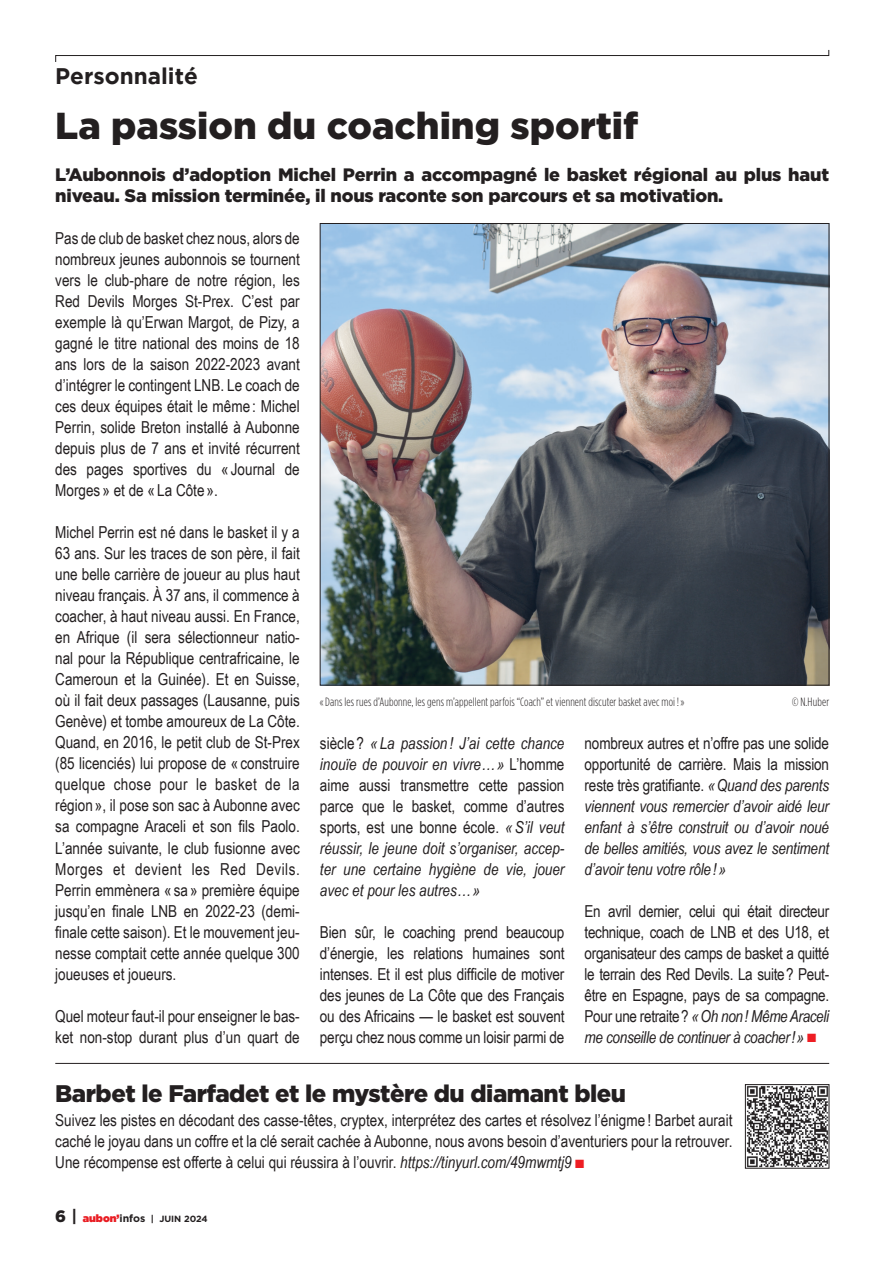
<style>
.page{position:relative;width:893px;height:1263px;background:#fff}
.page>*{position:absolute;margin:0;border:0;box-sizing:border-box;transform-origin:0 0}
.t1{font:900 37.5px "Gotham";color:#231f20}
.t2{font:900 24px "Gotham";letter-spacing:-.02em;color:#231f20}
.t3{font:700 22.5px "Gotham";color:#231f20}
.t4{font:900 18px/21px "Gotham";letter-spacing:-.01em;color:#231f20}
.t5{font:16.5px/21px "Arial Narrow";color:#231f20;text-align:justify}
.t6{font:italic 16.5px/21px "Arial Narrow";letter-spacing:-.005em;color:#231f20;text-align:justify}
.t7{font:300 12px "Gotham Condensed";letter-spacing:.01em;color:#231f20}
.t8{font:700 9px "Gotham";color:#231f20}
.s1{font-style:normal}
.s2{font-style:italic}
.s3{color:#ee1d23}
.s4{font-weight:900;font-size:16.5px}
.s5{font-size:16.5px}
.s6{font-family:"Gotham Ultra";font-weight:400;font-size:10.5px;color:#e91d23}
.s7{font-size:10.5px}
</style>
<div class="page">
<svg style="left:55px;top:50px;width:775px;height:12px"></svg>
<img style="left:322px;top:225px;width:505px;height:458px">
<hr style="left:55px;top:1063px;width:774px;height:1px;background:#231f20">
<img style="left:747px;top:1086px;width:80px;height:80px">
<div style="left:745px;top:1084px;width:84px;height:84px;border:1px solid #231f20"></div>
<h3 class="t3" style="left:55px;top:64px;width:144px">Personnalité</h3>
<h1 class="t1" style="left:55px;top:104px;width:585px">La passion du coaching sportif</h1>
<p class="t4" style="left:55px;top:164px;width:775px">L’Aubonnois d’adoption Michel Perrin a accompagné le basket régional au plus haut niveau. Sa mission terminée, il nous raconte son parcours et sa motivation.</p>
<p class="t5" style="left:55px;top:227px;width:246px">Pas de club de basket chez nous, alors de nombreux jeunes aubonnois se tournent vers le club-phare de notre région, les Red Devils Morges St-Prex. C’est par exemple là qu’Erwan Margot, de Pizy, a gagné le titre national des moins de 18 ans lors de la saison 2022-2023 avant d’intégrer le contingent LNB. Le coach de ces deux équipes était le même : Michel Perrin, solide Breton installé à Aubonne depuis plus de 7 ans et invité récurrent des pages sportives du « Journal de Morges » et de « La Côte ».</p>
<p class="t5" style="left:55px;top:521px;width:246px">Michel Perrin est né dans le basket il y a 63 ans. Sur les traces de son père, il fait une belle carrière de joueur au plus haut niveau français. À 37 ans, il commence à coacher, à haut niveau aussi. En France, en Afrique (il sera sélectionneur natio&shy;nal pour la République centrafricaine, le Cameroun et la Guinée). Et en Suisse, où il fait deux passages (Lausanne, puis Genève) et tombe amoureux de La Côte.<br>Quand, en 2016, le petit club de St-Prex (85 licenciés) lui propose de « construire quelque chose pour le basket de la région », il pose son sac à Aubonne avec sa compagne Araceli et son fils Paolo.<br>L’année suivante, le club fusionne avec Morges et devient les Red Devils.<br>Perrin emmènera « sa » première équipe jusqu’en finale LNB en 2022-23 (demi&shy;finale cette saison). Et le mouvement jeu&shy;nesse comptait cette année quelque 300 joueuses et joueurs.</p>
<p class="t5" style="left:55px;top:1004px;width:246px">Quel moteur faut-il pour enseigner le bas&shy;ket non-stop durant plus d’un quart de</p>
<p class="t7" style="left:320px;top:696px;width:366px">« Dans les rues d’Aubonne, les gens m’appellent parfois “Coach” et viennent discuter basket avec moi !»</p>
<p class="t7" style="left:792px;top:696px;width:39px">© N.Huber</p>
<p class="t6" style="left:320px;top:732px;width:246px"><span class="s1">siècle ?</span> « La passion ! J’ai cette chance inouïe de pouvoir en vivre…» <span class="s1">L’homme aime aussi transmettre cette passion parce que le basket, comme d’autres sports, est une bonne école.</span> «S’il veut réussir, le jeune doit s’organiser, accep&shy;ter une certaine hygiène de vie, jouer avec et pour les autres…»</p>
<p class="t5" style="left:320px;top:921px;width:246px">Bien sûr, le coaching prend beaucoup d’énergie, les relations humaines sont intenses. Et il est plus difficile de motiver des jeunes de La Côte que des Français ou des Africains — le basket est souvent perçu chez nous comme un loisir parmi de</p>
<p class="t6" style="left:585px;top:732px;width:246px"><span class="s1">nombreux autres et n’offre pas une solide opportunité de carrière. Mais la mission reste très gratifiante.</span> «Quand des parents viennent vous remercier d’avoir aidé leur enfant à s’être construit ou d’avoir noué de belles amitiés, vous avez le sentiment d’avoir tenu votre rôle!»</p>
<p class="t5" style="left:585px;top:900px;width:246px">En avril dernier, celui qui était directeur technique, coach de LNB et des U18, et organisateur des camps de basket a quitté le terrain des Red Devils. La suite? Peut&shy;être en Espagne, pays de sa compagne.<br>Pour une retraite? <span class="s2">«Oh non! Même Araceli me conseille de continuer à coacher!»</span> <span class="s3">■</span></p>
<h2 class="t2" style="left:55px;top:1079px;width:572px">Barbet le Farfadet et le mystère du diamant bleu</h2>
<p class="t5" style="left:55px;top:1109px;width:679px">Suivez les pistes en décodant des casse-têtes, cryptex, interprétez des cartes et résolvez l’énigme ! Barbet aurait caché le joyau dans un coffre et la clé serait cachée à Aubonne, nous avons besoin d’aventuriers pour la retrouver.<br>Une récompense est offerte à celui qui réussira à l’ouvrir. <span class="s2">https://tinyurl.com/49mwmtj9</span> <span class="s3">■</span></p>
<p class="t8" style="left:55px;top:1214px;width:154px"><span class="s4">6</span> <span class="s5">|</span> <span class="s6">aubon’</span><span class="s7">infos</span> | JUIN 2024</p>
</div>
